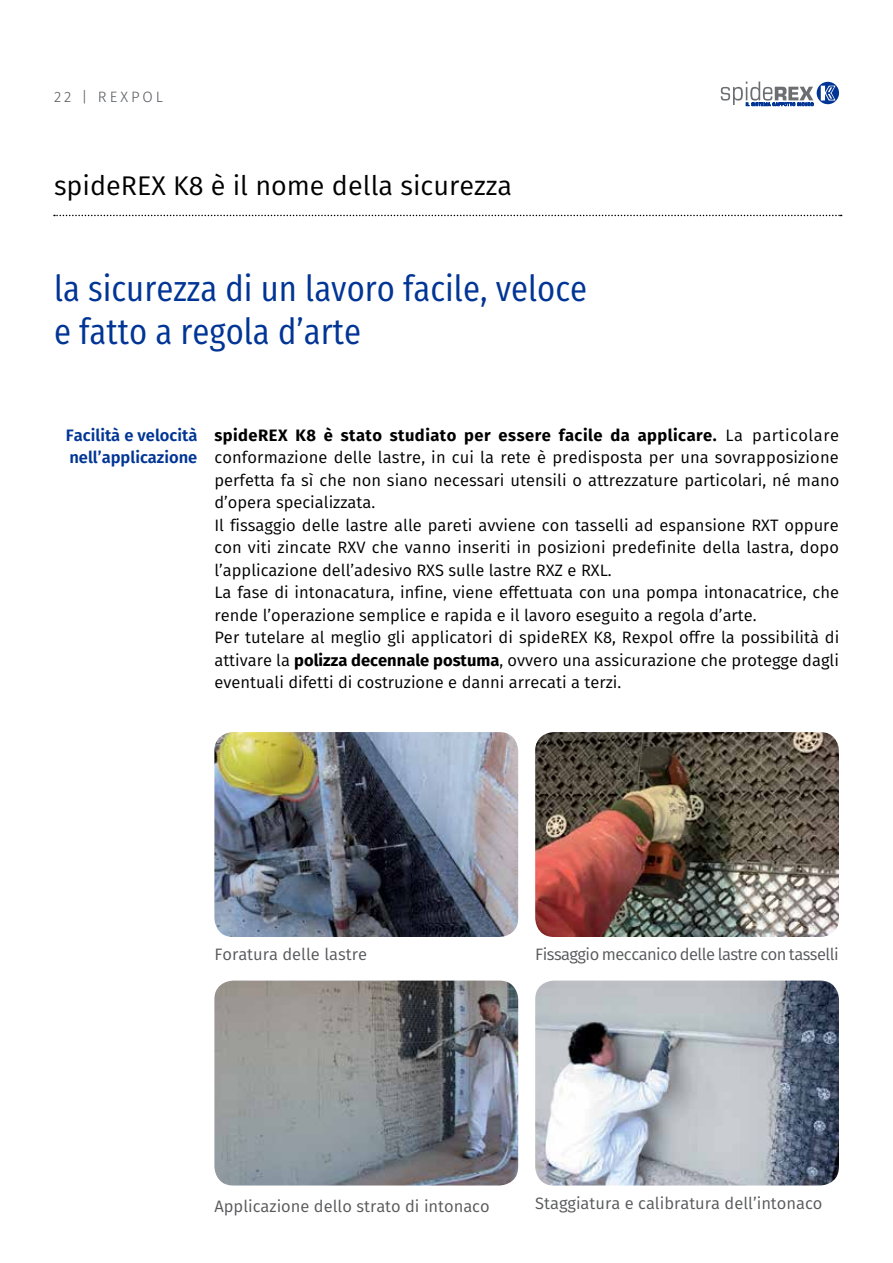
<style>
.page{position:relative;width:893px;height:1263px;background:#fff}
.page>*{position:absolute;margin:0;border:0;box-sizing:border-box;transform-origin:0 0}
.t1{font:36px/43.2px "Fira Sans Condensed";color:#003595}
.t2{font:27px "Fira Sans";color:#000}
.t3{font:16.5px/22.5px "Fira Sans";color:#000}
.t4{font:16.5px "Fira Sans";color:#58595b}
.t5{font:16.5px "Fira Sans";letter-spacing:-.03em;color:#58595b}
.t6{font:600 16.5px/22.5px "Fira Sans";color:#003595}
.t7{font:300 15px "Fira Sans";letter-spacing:.2em;color:#54565a}
.s1{font-weight:700}
</style>
<div class="page">
<svg style="left:817px;top:82px;width:22px;height:22px"></svg>
<svg style="left:821px;top:86px;width:14px;height:15px"></svg>
<svg style="left:721px;top:82px;width:92px;height:25px"></svg>
<svg style="left:54px;top:215px;width:788px;height:1px"></svg>
<img style="left:214px;top:732px;width:304px;height:205px">
<img style="left:535px;top:732px;width:304px;height:205px">
<img style="left:214px;top:980px;width:304px;height:205px">
<img style="left:535px;top:980px;width:304px;height:205px">
<p class="t7" style="left:54px;top:87px;width:111px">22 | REXPOL</p>
<h2 class="t2" style="left:54px;top:166px;width:460px">spideREX K8 è il nome della sicurezza</h2>
<h1 class="t1" style="left:54px;top:263px;width:535px">la sicurezza di un lavoro facile, veloce e fatto a regola d’arte</h1>
<p class="t6" style="left:66px;top:423px;width:133px">Facilità e velocità nell’applicazione</p>
<p class="t3" style="left:214px;top:423px;width:626px"><span class="s1">spideREX K8 è stato studiato per essere facile da applicare.</span> La particolare conformazione delle lastre, in cui la rete è predisposta per una sovrapposizione perfetta fa sì che non siano necessari utensili o attrezzature particolari, né mano d’opera specializzata.<br>Il fissaggio delle lastre alle pareti avviene con tasselli ad espansione RXT oppure con viti zincate RXV che vanno inseriti in posizioni predefinite della lastra, dopo l’applicazione dell’adesivo RXS sulle lastre RXZ e RXL.<br>La fase di intonacatura, infine, viene effettuata con una pompa intonacatrice, che rende l’operazione semplice e rapida e il lavoro eseguito a regola d’arte.<br>Per tutelare al meglio gli applicatori di spideREX K8, Rexpol offre la possibilità di attivare la <span class="s1">polizza decennale postuma</span>, ovvero una assicurazione che protegge dagli eventuali difetti di costruzione e danni arrecati a terzi.</p>
<p class="t4" style="left:214px;top:942px;width:154px">Foratura delle lastre</p>
<p class="t5" style="left:535px;top:942px;width:305px">Fissaggio meccanico delle lastre con tasselli</p>
<p class="t4" style="left:214px;top:1194px;width:277px">Applicazione dello strato di intonaco</p>
<p class="t4" style="left:535px;top:1191px;width:289px">Staggiatura e calibratura dell’intonaco</p>
</div>
